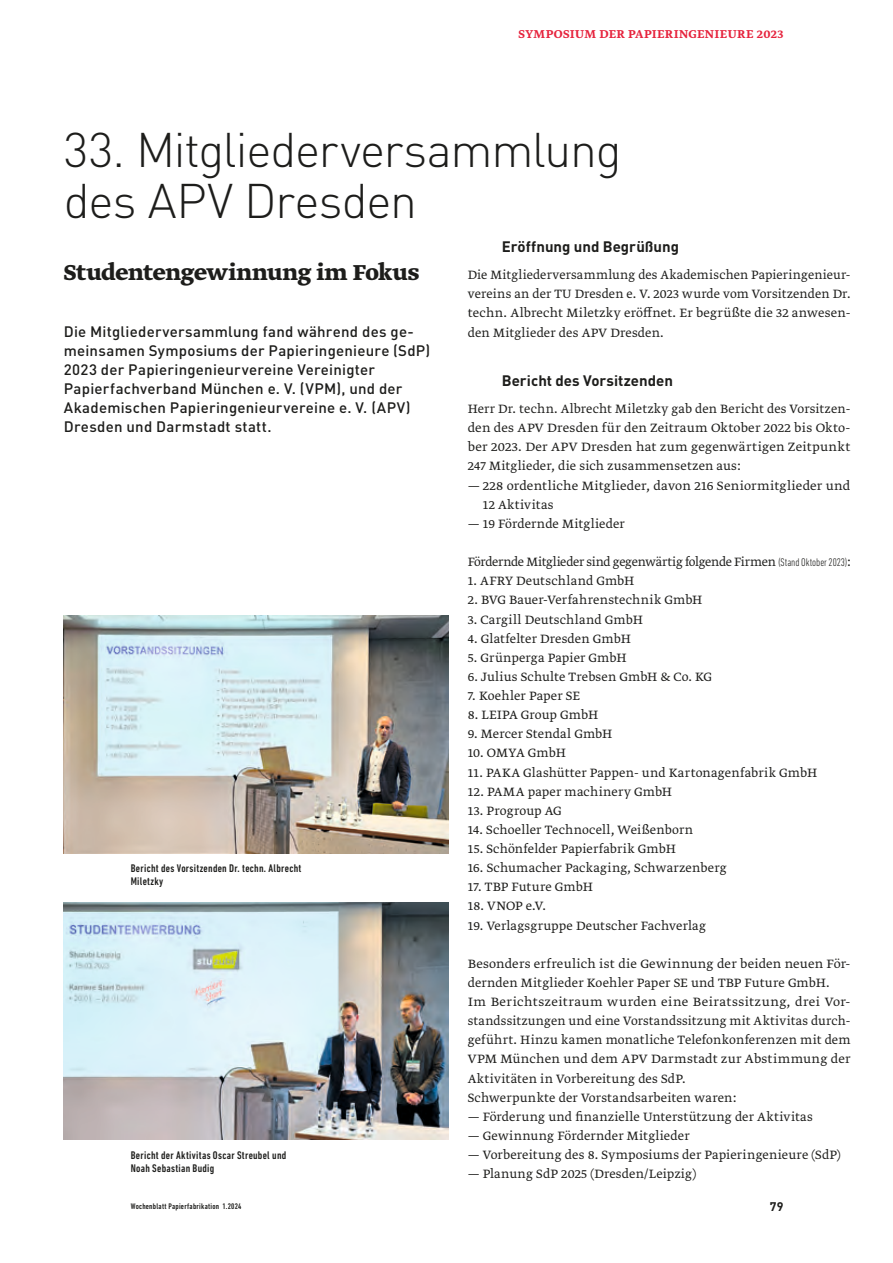
<style>
.page{position:relative;width:893px;height:1263px;background:#fff}
.page>*{position:absolute;margin:0;border:0;box-sizing:border-box;transform-origin:0 0}
.t1{font:300 48px/51px "DIN Pro";letter-spacing:-.025em;color:#1d1d1b}
.t2{font:25.5px "Greta Txt Std Bol Plus";letter-spacing:-.01em;color:#1d1d1b}
.t3{font:500 15px/19.2px "DIN Pro";letter-spacing:.015em;color:#1d1d1b}
.t4{font:700 15px "DIN Pro";color:#1d1d1b}
.t5{font:300 14.25px/19.2px "Greta Text Std";letter-spacing:.015em;color:#1d1d1b;text-align:justify}
.t6{font:300 14.25px "Greta Text Std";letter-spacing:-.02em;color:#1d1d1b}
.t7{font:300 14.25px "Greta Text Std";letter-spacing:-.005em;color:#1d1d1b}
.t8{font:500 13.5px "Greta Text Std";letter-spacing:.025em;color:#e6233d}
.t9{font:700 12.3px "DIN Pro";color:#1d1d1b}
.t10{font:500 condensed 11.25px/12.8px "DIN Next LT Pro";letter-spacing:.025em;color:#1d1d1b}
.t11{font:500 condensed 8.25px "DIN Next LT Pro";letter-spacing:.03em;color:#1d1d1b}
.s1{font-family:"DIN Next LT Pro";font-stretch:condensed;font-size:11.25px}
</style>
<div class="page">
<img style="left:64px;top:615px;width:385px;height:238px">
<img style="left:64px;top:902px;width:385px;height:238px">
<p class="t8" style="left:518px;top:26px;width:267px">SYMPOSIUM DER PAPIERINGENIEURE 2023</p>
<h1 class="t1" style="left:64px;top:120px;width:559px">33. Mitgliederversammlung des APV Dresden</h1>
<h2 class="t2" style="left:64px;top:258px;width:357px">Studentengewinnung im Fokus</h2>
<p class="t3" style="left:64px;top:320px;width:368px">Die Mitgliederversammlung fand während des ge&shy;meinsamen Symposiums der Papieringenieure (SdP)<br>2023 der Papieringenieurvereine Vereinigter Papierfachverband München e. V. (VPM), und der Akademischen Papieringenieurvereine e. V. (APV)<br>Dresden und Darmstadt statt.</p>
<p class="t10" style="left:131px;top:862px;width:172px">Bericht des Vorsitzenden Dr. techn. Albrecht<br>Miletzky</p>
<p class="t10" style="left:131px;top:1149px;width:157px">Bericht der Aktivitas Oscar Streubel und<br>Noah Sebastian Budig</p>
<p class="t4" style="left:502px;top:234px;width:179px">Eröffnung und Begrüßung</p>
<p class="t5" style="left:468px;top:266px;width:384px">Die Mitgliederversammlung des Akademischen Papieringenieur&shy;vereins an der TU Dresden e. V. 2023 wurde vom Vorsitzenden Dr. techn. Albrecht Miletzky eröffnet. Er begrüßte die 32 anwesen&shy;den Mitglieder des APV Dresden.</p>
<p class="t4" style="left:502px;top:368px;width:173px">Bericht des Vorsitzenden</p>
<p class="t5" style="left:468px;top:400px;width:384px">Herr Dr. techn. Albrecht Miletzky gab den Bericht des Vorsitzen&shy;den des APV Dresden für den Zeitraum Oktober 2022 bis Okto&shy;ber 2023. Der APV Dresden hat zum gegenwärtigen Zeitpunkt 247 Mitglieder, die sich zusammensetzen aus:</p>
<p class="t5" style="left:483px;top:476px;width:369px;text-indent:-15px">— 228 ordentliche Mitglieder, davon 216 Seniormitglieder und<br>12 Aktivitas</p>
<p class="t5" style="left:468px;top:515px;width:159px">— 19 Fördernde Mitglieder</p>
<p class="t6" style="left:468px;top:554px;width:384px">Fördernde Mitglieder sind gegenwärtig folgende Firmen <span class="s1">(Stand Oktober 2023)</span>:</p>
<p class="t5" style="left:468px;top:572px;width:168px">1. AFRY Deutschland GmbH</p>
<p class="t5" style="left:468px;top:591px;width:236px">2. BVG Bauer-Verfahrenstechnik GmbH</p>
<p class="t5" style="left:468px;top:610px;width:177px">3. Cargill Deutschland GmbH</p>
<p class="t5" style="left:468px;top:629px;width:165px">4. Glatfelter Dresden GmbH</p>
<p class="t5" style="left:468px;top:649px;width:160px">5. Grünperga Papier GmbH</p>
<p class="t5" style="left:468px;top:668px;width:246px">6. Julius Schulte Trebsen GmbH &amp; Co. KG</p>
<p class="t5" style="left:468px;top:687px;width:114px">7. Koehler Paper SE</p>
<p class="t5" style="left:468px;top:706px;width:132px">8. LEIPA Group GmbH</p>
<p class="t5" style="left:468px;top:725px;width:146px">9. Mercer Stendal GmbH</p>
<p class="t7" style="left:468px;top:745px;width:100px">10. OMYA GmbH</p>
<p class="t5" style="left:468px;top:763px;width:351px">11. PAKA Glashütter Pappen- und Kartonagenfabrik GmbH</p>
<p class="t5" style="left:468px;top:782px;width:206px">12. PAMA paper machinery GmbH</p>
<p class="t5" style="left:468px;top:802px;width:95px">13. Progroup AG</p>
<p class="t5" style="left:468px;top:821px;width:227px">14. Schoeller Technocell, Weißenborn</p>
<p class="t5" style="left:468px;top:840px;width:210px">15. Schönfelder Papierfabrik GmbH</p>
<p class="t5" style="left:468px;top:859px;width:260px">16. Schumacher Packaging, Schwarzenberg</p>
<p class="t5" style="left:468px;top:878px;width:127px">17. TBP Future GmbH</p>
<p class="t5" style="left:468px;top:897px;width:80px">18. VNOP e.V.</p>
<p class="t5" style="left:468px;top:916px;width:240px">19. Verlagsgruppe Deutscher Fachverlag</p>
<p class="t5" style="left:468px;top:955px;width:384px;text-align:left">Besonders erfreulich ist die Gewinnung der beiden neuen För&shy;dernden Mitglieder Koehler Paper SE und TBP Future GmbH.<br>Im Berichtszeitraum wurden eine Beiratssitzung, drei Vor&shy;standssitzungen und eine Vorstandssitzung mit Aktivitas durch&shy;geführt. Hinzu kamen monatliche Telefonkonferenzen mit dem VPM München und dem APV Darmstadt zur Abstimmung der Aktivitäten in Vorbereitung des SdP.<br>Schwerpunkte der Vorstandsarbeiten waren:</p>
<p class="t5" style="left:468px;top:1108px;width:347px">— Förderung und finanzielle Unterstützung der Aktivitas</p>
<p class="t5" style="left:468px;top:1127px;width:223px">— Gewinnung Fördernder Mitglieder</p>
<p class="t5" style="left:468px;top:1146px;width:374px">— Vorbereitung des 8. Symposiums der Papieringenieure (SdP)</p>
<p class="t5" style="left:468px;top:1165px;width:230px">— Planung SdP 2025 (Dresden/Leipzig)</p>
<p class="t11" style="left:131px;top:1201px;width:112px">Wochenblatt Papierfabrikation 1.2024</p>
<p class="t9" style="left:770px;top:1196px;width:15px">79</p>
</div>
